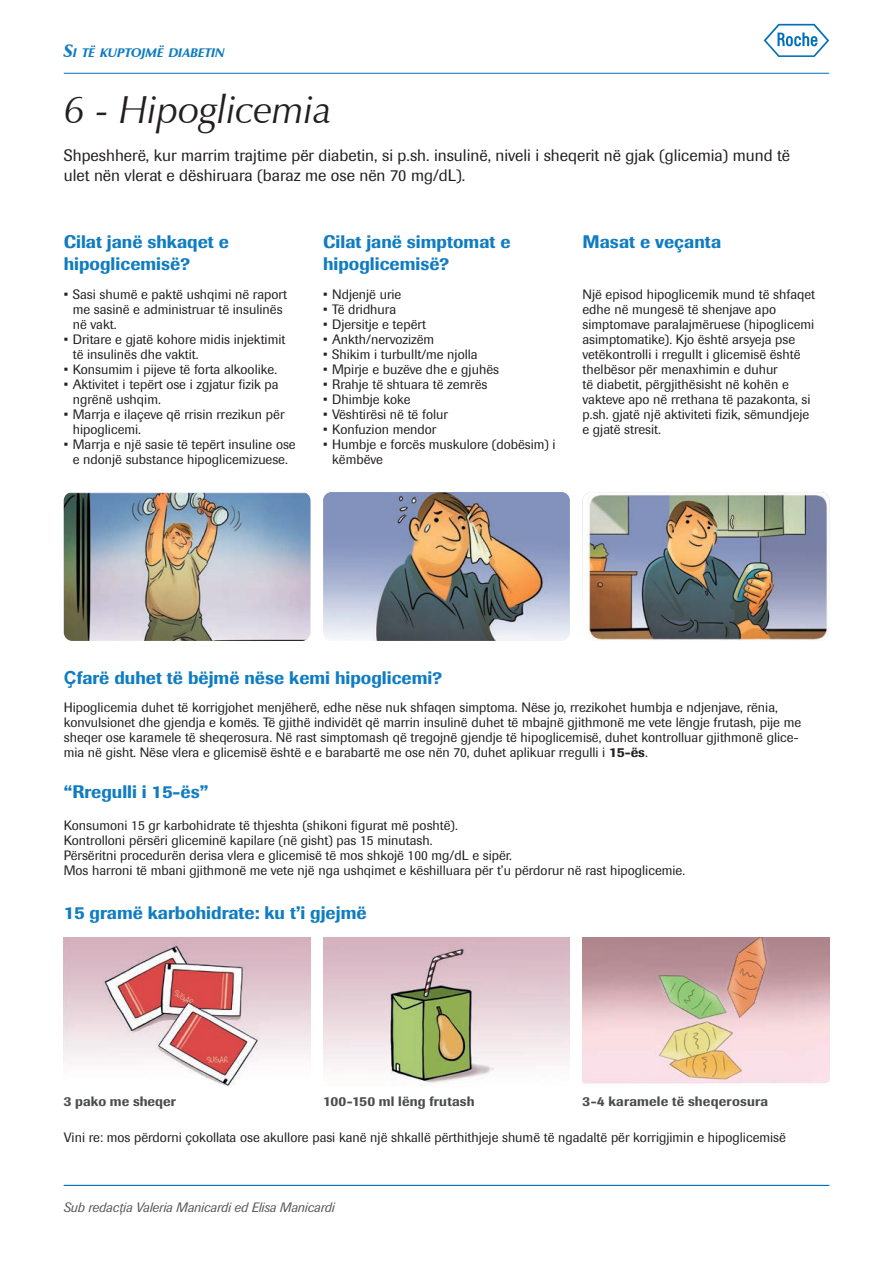
<style>
.page{position:relative;width:893px;height:1263px;background:#fff}
.page>*{position:absolute;margin:0;border:0;box-sizing:border-box;transform-origin:0 0}
.t1{font:italic 39px "Zapf Humanist 601 BT";color:#231f20}
.t2{font:500 18px/21.6px "Imago Pro";color:#107cc1}
.t3{font:16.5px/19.8px "Imago Pro";color:#231f20}
.t4{font:13.5px/15px "Imago Pro";color:#231f20}
.t5{font:500 13.5px "Imago Pro";letter-spacing:.01em;color:#4b4c4d}
.t6{font:italic 13.5px "Imago Pro";letter-spacing:-.01em;color:#57585a}
.t7{font:italic 900 12.6px "Zapf Humanist 601 BT";letter-spacing:-.005em;color:#107cc1}
.s1{font-size:18px}
.s2{font-family:"Arial";font-weight:700}
.s3{font-weight:500}
</style>
<div class="page">
<svg style="left:764px;top:24px;width:65px;height:33px"></svg>
<hr style="left:64px;top:73px;width:765px;height:1px;background:#006fba">
<img style="left:64px;top:937px;width:246px;height:149px">
<img style="left:323px;top:937px;width:247px;height:147px">
<img style="left:583px;top:937px;width:246px;height:147px">
<hr style="left:64px;top:1185px;width:765px;height:1px;background:#006fba">
<img style="left:64px;top:492px;width:246px;height:149px">
<img style="left:323px;top:492px;width:247px;height:149px">
<img style="left:583px;top:492px;width:246px;height:149px">
<p class="t7" style="left:64px;top:45px;width:163px"><span class="s1">S</span>I TË KUPTOJMË DIABETIN</p>
<p class="t1" style="left:64px;top:86px;width:270px">6 - Hipoglicemia</p>
<p class="t3" style="left:64px;top:145px;width:728px">Shpeshherë, kur marrim trajtime për diabetin, si p.sh. insulinë, niveli i sheqerit në gjak (glicemia) mund të ulet nën vlerat e dëshiruara (baraz me ose nën 70 mg/dL).</p>
<p class="t2" style="left:64px;top:231px;width:167px">Cilat janë shkaqet e hipoglicemisë?</p>
<p class="t4" style="left:73px;top:286px;width:216px;text-indent:-9px">• Sasi shumë e paktë ushqimi në raport me sasinë e administruar të insulinës në vakt.</p>
<p class="t4" style="left:73px;top:331px;width:214px;text-indent:-9px">• Dritare e gjatë kohore midis injektimit të insulinës dhe vaktit.</p>
<p class="t4" style="left:64px;top:361px;width:215px">• Konsumim i pijeve të forta alkoolike.</p>
<p class="t4" style="left:73px;top:376px;width:207px;text-indent:-9px">• Aktivitet i tepërt ose i zgjatur fizik pa ngrënë ushqim.</p>
<p class="t4" style="left:73px;top:406px;width:213px;text-indent:-9px">• Marrja e ilaçeve që rrisin rrezikun për hipoglicemi.</p>
<p class="t4" style="left:64px;top:436px;width:233px;text-align:center">• Marrja e një sasie të tepërt insuline ose e ndonjë substance hipoglicemizuese.</p>
<p class="t2" style="left:323px;top:231px;width:189px">Cilat janë simptomat e</p>
<p class="t2" style="left:583px;top:231px;width:140px">Masat e veçanta</p>
<p class="t2" style="left:323px;top:252px;width:128px">hipoglicemisë?</p>
<p class="t4" style="left:323px;top:286px;width:80px">• Ndjenjë urie</p>
<p class="t4" style="left:323px;top:301px;width:75px">• Të dridhura</p>
<p class="t4" style="left:323px;top:316px;width:104px">• Djersitje e tepërt</p>
<p class="t4" style="left:323px;top:331px;width:113px">• Ankth/nervozizëm</p>
<p class="t4" style="left:323px;top:346px;width:156px">• Shikim i turbullt/me njolla</p>
<p class="t4" style="left:323px;top:361px;width:177px">• Mpirje e buzëve dhe e gjuhës</p>
<p class="t4" style="left:323px;top:376px;width:166px">• Rrahje të shtuara të zemrës</p>
<p class="t4" style="left:323px;top:391px;width:89px">• Dhimbje koke</p>
<p class="t4" style="left:323px;top:406px;width:126px">• Vështirësi në të folur</p>
<p class="t4" style="left:323px;top:421px;width:115px">• Konfuzion mendor</p>
<p class="t4" style="left:332px;top:436px;width:225px;text-indent:-9px">• Humbje e forcës muskulore (dobësim) i këmbëve</p>
<p class="t4" style="left:583px;top:286px;width:234px">Një episod hipoglicemik mund të shfaqet edhe në mungesë të shenjave apo simptomave paralajmëruese (hipoglicemi asimptomatike). Kjo është arsyeja pse vetëkontrolli i rregullt i glicemisë është thelbësor për menaxhimin e duhur<br>të diabetit, përgjithësisht në kohën e vakteve apo në rrethana të pazakonta, si p.sh. gjatë një aktiviteti fizik, sëmundjeje e gjatë stresit.</p>
<p class="t2" style="left:64px;top:667px;width:380px"><span class="s2">Ҫ</span>farë duhet të bëjmë nëse kemi hipoglicemi?</p>
<p class="t4" style="left:64px;top:700px;width:739px">Hipoglicemia duhet të korrigjohet menjëherë, edhe nëse nuk shfaqen simptoma. Nëse jo, rrezikohet humbja e ndjenjave, rënia, konvulsionet dhe gjendja e komës. Të gjithë individët që marrin insulinë duhet të mbajnë gjithmonë me vete lëngje frutash, pije me sheqer ose karamele të sheqerosura. Në rast simptomash që tregojnë gjendje të hipoglicemisë, duhet kontrolluar gjithmonë glice&shy;mia në gisht. Nëse vlera e glicemisë është e e barabartë me ose nën 70, duhet aplikuar rregulli i <span class="s3">15-ës</span>.</p>
<p class="t2" style="left:64px;top:780px;width:146px">“Rregulli i 15-ës”</p>
<p class="t4" style="left:64px;top:817px;width:396px">Konsumoni 15 gr karbohidrate të thjeshta (shikoni figurat më poshtë).</p>
<p class="t4" style="left:64px;top:832px;width:370px">Kontrolloni përsëri gliceminë kapilare (në gisht) pas 15 minutash.</p>
<p class="t4" style="left:64px;top:847px;width:450px">Përsëritni procedurën derisa vlera e glicemisë të mos shkojë 100 mg/dL e sipër.</p>
<p class="t4" style="left:64px;top:862px;width:623px">Mos harroni të mbani gjithmonë me vete një nga ushqimet e këshilluara për t’u përdorur në rast hipoglicemie.</p>
<p class="t2" style="left:64px;top:902px;width:304px">15 gramë karbohidrate: ku t’i gjejmë</p>
<p class="t5" style="left:64px;top:1092px;width:114px">3 pako me sheqer</p>
<p class="t5" style="left:323px;top:1092px;width:153px">100-150 ml lëng frutash</p>
<p class="t5" style="left:583px;top:1092px;width:187px">3-4 karamele të sheqerosura</p>
<p class="t4" style="left:64px;top:1129px;width:724px">Vini re: mos përdorni çokollata ose akullore pasi kanë një shkallë përthithjeje shumë të ngadaltë për korrigjimin e hipoglicemisë</p>
<p class="t6" style="left:64px;top:1198px;width:273px">Sub redacţia Valeria Manicardi ed Elisa Manicardi</p>
</div>
